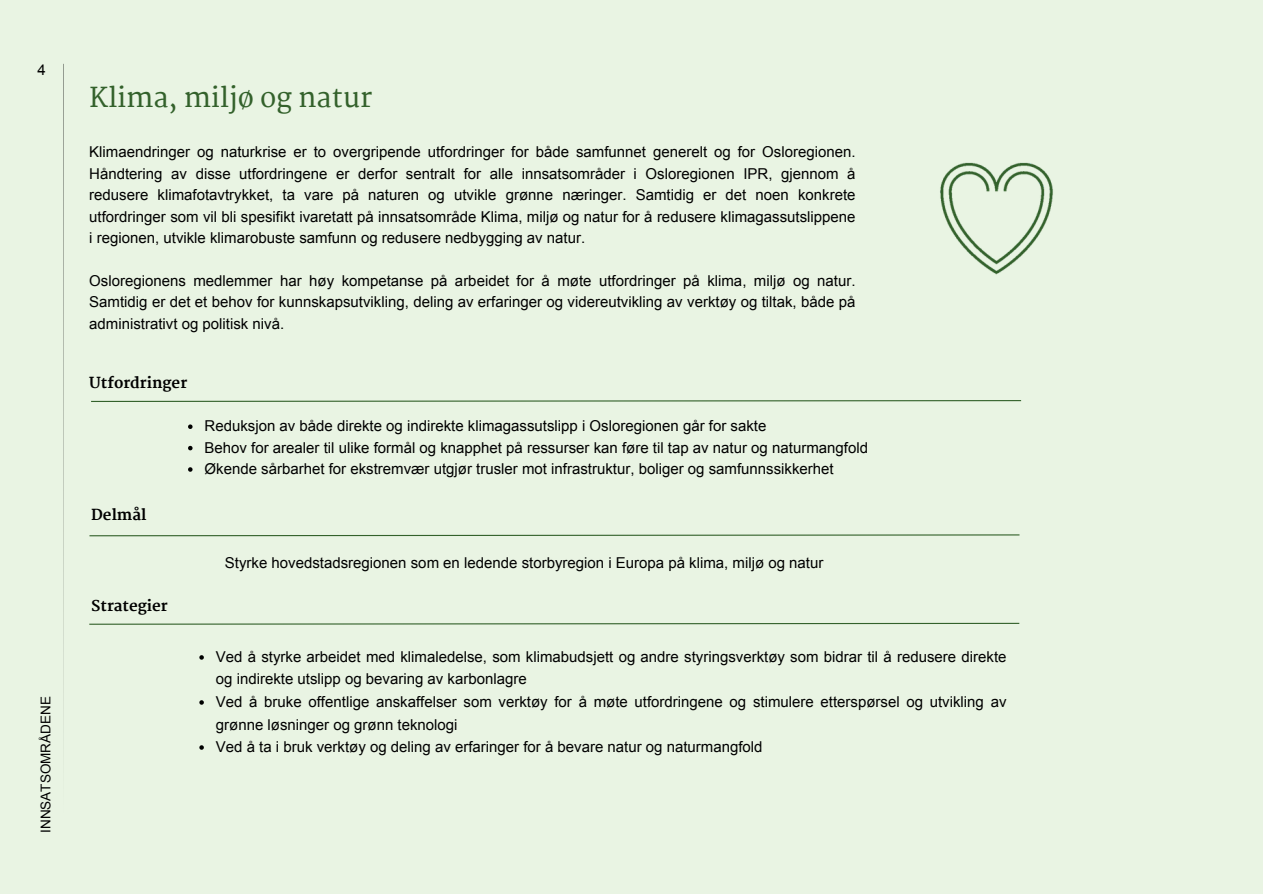
<style>
.page{position:relative;width:1263px;height:894px;background:#fff}
.page>*{position:absolute;margin:0;border:0;box-sizing:border-box;transform-origin:0 0}
.t1{font:600 27px "Martel";color:#33612b}
.t2{font:15px/21.3px "Arial";color:#000;text-align:justify}
.t3{font:800 15px "Martel";color:#000}
.t4{font:13.5px "Arial";color:#000}
</style>
<div class="page">
<div style="left:0;top:0;width:1263px;height:893px;background:#e9f4e3"></div>
<hr style="left:64px;top:64px;width:1px;height:764px;background:#000">
<svg style="left:91px;top:400px;width:931px;height:2px"></svg>
<img style="left:940px;top:162px;width:113px;height:113px">
<svg style="left:188px;top:424px;width:5px;height:5px"></svg>
<svg style="left:188px;top:445px;width:5px;height:5px"></svg>
<svg style="left:188px;top:467px;width:5px;height:4px"></svg>
<svg style="left:89px;top:622px;width:931px;height:3px"></svg>
<svg style="left:199px;top:655px;width:5px;height:4px"></svg>
<svg style="left:199px;top:700px;width:5px;height:4px"></svg>
<svg style="left:199px;top:745px;width:5px;height:4px"></svg>
<svg style="left:89px;top:534px;width:931px;height:2px"></svg>
<p class="t2" style="left:38px;top:59px;width:10px">4</p>
<h1 class="t4" style="left:38px;top:832px;width:138px;rotate:-90deg">INNSATSOMRÅDENE</h1>
<h3 class="t1" style="left:89px;top:82px;width:284px">Klima, miljø og natur</h3>
<h3 class="t2" style="left:89px;top:141px;width:768px">Klimaendringer og naturkrise er to overgripende utfordringer for både samfunnet generelt og for Osloregionen.<br>Håndtering av disse utfordringene er derfor sentralt for alle innsatsområder i Osloregionen IPR, gjennom å redusere klimafotavtrykket, ta vare på naturen og utvikle grønne næringer. Samtidig er det noen konkrete utfordringer som vil bli spesifikt ivaretatt på innsatsområde Klima, miljø og natur for å redusere klimagassutslippene i regionen, utvikle klimarobuste samfunn og redusere nedbygging av natur.</h3>
<p class="t2" style="left:89px;top:270px;width:768px">Osloregionens medlemmer har høy kompetanse på arbeidet for å møte utfordringer på klima, miljø og natur.<br>Samtidig er det et behov for kunnskapsutvikling, deling av erfaringer og videreutvikling av verktøy og tiltak, både på administrativt og politisk nivå.</p>
<h2 class="t3" style="left:89px;top:373px;width:99px">Utfordringer</h2>
<h2 class="t3" style="left:91px;top:506px;width:57px">Delmål</h2>
<h2 class="t3" style="left:91px;top:596px;width:78px">Strategier</h2>
<p class="t2" style="left:205px;top:415px;width:563px">Reduksjon av både direkte og indirekte klimagassutslipp i Osloregionen går for sakte</p>
<p class="t2" style="left:205px;top:436px;width:665px">Behov for arealer til ulike formål og knapphet på ressurser kan føre til tap av natur og naturmangfold</p>
<p class="t2" style="left:205px;top:458px;width:631px">Økende sårbarhet for ekstremvær utgjør trusler mot infrastruktur, boliger og samfunnssikkerhet</p>
<h3 class="t2" style="left:225px;top:551px;width:600px">Styrke hovedstadsregionen som en ledende storbyregion i Europa på klima, miljø og natur</h3>
<p class="t2" style="left:216px;top:645px;width:792px;line-height:22.5px">Ved å styrke arbeidet med klimaledelse, som klimabudsjett og andre styringsverktøy som bidrar til å redusere direkte og indirekte utslipp og bevaring av karbonlagre</p>
<p class="t2" style="left:216px;top:690px;width:792px;line-height:22.5px">Ved å bruke offentlige anskaffelser som verktøy for å møte utfordringene og stimulere etterspørsel og utvikling av grønne løsninger og grønn teknologi</p>
<p class="t2" style="left:216px;top:736px;width:548px">Ved å ta i bruk verktøy og deling av erfaringer for å bevare natur og naturmangfold</p>
</div>
